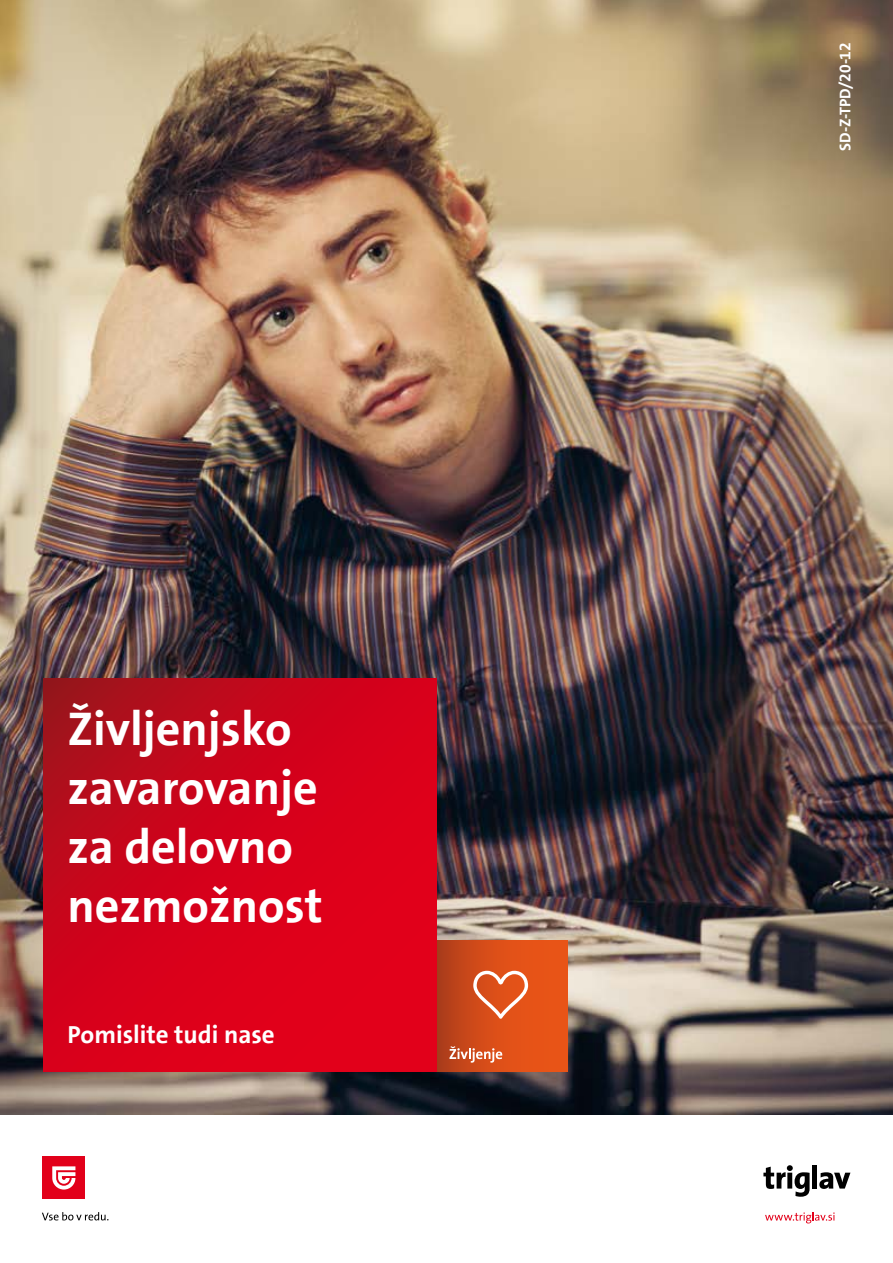
<style>
.page{position:relative;width:893px;height:1263px;background:#fff}
.page>*{position:absolute;margin:0;border:0;box-sizing:border-box;transform-origin:0 0}
.t1{font:700 48px/59.1px "Triglav The Sans";color:#fff}
.t2{font:700 25.05px "Triglav The Sans";color:#fff}
.t3{font:700 15.75px "Triglav The Sans";letter-spacing:-.005em;color:#fff}
</style>
<div class="page">
<img style="left:0;top:0;width:893px;height:1114px">
<svg style="left:765px;top:1212px;width:70px;height:11px"></svg>
<svg style="left:763px;top:1165px;width:47px;height:32px"></svg>
<div style="left:812px;top:1165px;width:5px;height:23px;background:#000"></div>
<svg style="left:819px;top:1172px;width:31px;height:17px"></svg>
<svg style="left:42px;top:1212px;width:67px;height:8px"></svg>
<div style="left:43px;top:1157px;width:42px;height:42px;background:#e2001a"></div>
<svg style="left:52px;top:1166px;width:23px;height:23px"></svg>
<svg style="left:437px;top:940px;width:130px;height:131px;background:#d64c18"></svg>
<svg style="left:449px;top:1046px;width:53px;height:17px"></svg>
<svg style="left:473px;top:971px;width:55px;height:48px"></svg>
<svg style="left:43px;top:678px;width:394px;height:393px;background:#d2021a"></svg>
<p class="t1" style="left:68px;top:700px;width:257px">Življenjsko zavarovanje za delovno nezmožnost</p>
<p class="t2" style="left:68px;top:1021px;width:209px">Pomislite tudi nase</p>
<p class="t3" style="left:836px;top:151px;width:109px;rotate:-90deg">SD-Z-TPD/20-12</p>
</div>
